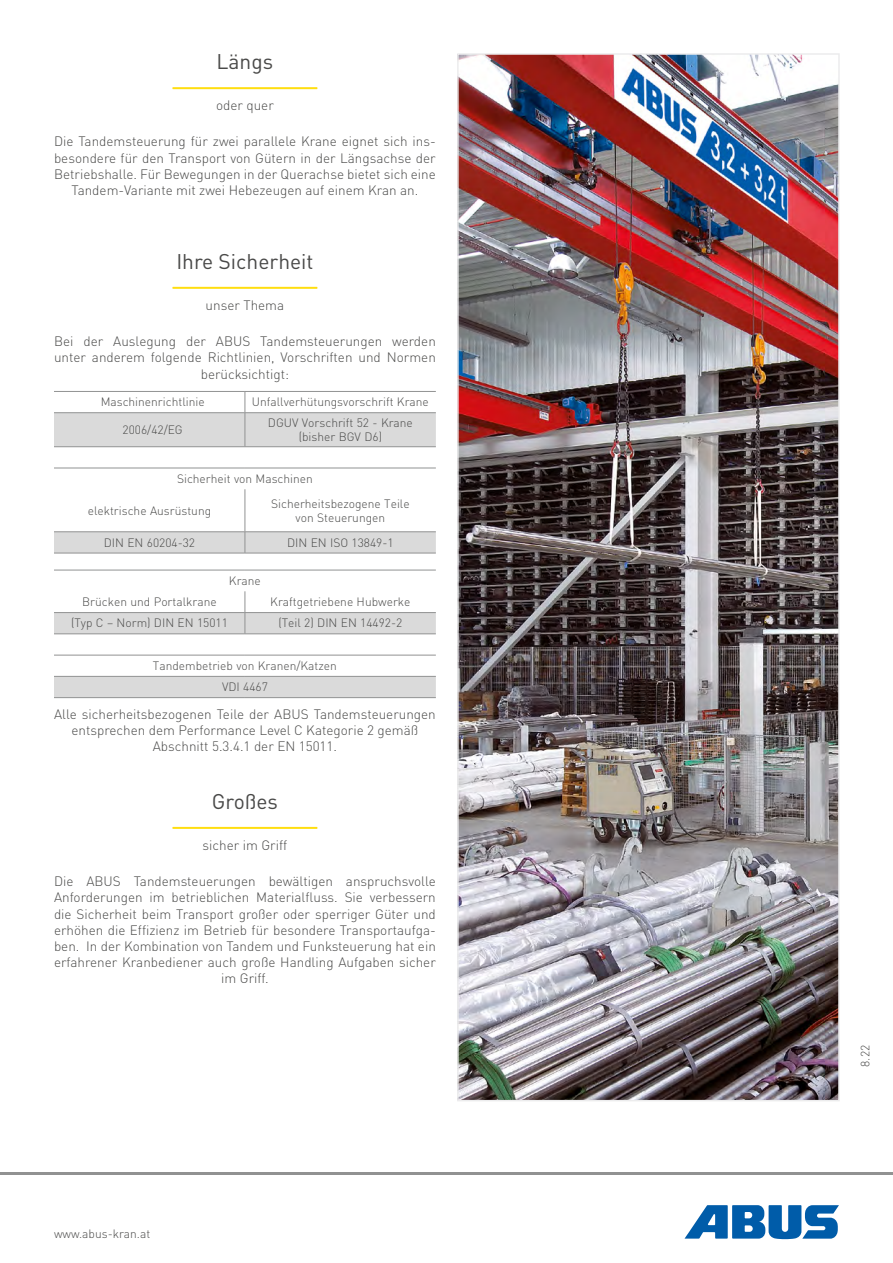
<style>
.page{position:relative;width:893px;height:1263px;background:#fff}
.page>*{position:absolute;margin:0;border:0;box-sizing:border-box;transform-origin:0 0}
.t1{font:21px "DIN Pro";color:#494948}
.t2{font:300 13.5px/16.2px "DIN Pro";color:#494948;text-align:center}
.t3{font:300 12px/14.4px "DIN Pro";color:#494948;text-align:center}
</style>
<div class="page">
<svg style="left:684px;top:1205px;width:155px;height:34px"></svg>
<hr style="left:0;top:1173px;width:893px;height:2px;background:#919292">
<img style="left:460px;top:56px;width:377px;height:1042px">
<div style="left:457px;top:53px;width:383px;height:1048px;border:2px solid #ececed"></div>
<svg style="left:54px;top:413px;width:382px;height:284px"></svg>
<svg style="left:54px;top:391px;width:382px;height:21px"></svg>
<hr style="left:54px;top:412px;width:191px;height:1px;background:#919292">
<hr style="left:245px;top:412px;width:191px;height:1px;background:#919292">
<hr style="left:245px;top:413px;width:1px;height:33px;background:#919292">
<hr style="left:54px;top:446px;width:191px;height:1px;background:#919292">
<hr style="left:245px;top:446px;width:191px;height:1px;background:#919292">
<hr style="left:54px;top:468px;width:191px;height:1px;background:#919292">
<hr style="left:245px;top:468px;width:191px;height:1px;background:#919292">
<hr style="left:245px;top:489px;width:1px;height:42px;background:#919292">
<hr style="left:54px;top:531px;width:191px;height:1px;background:#919292">
<hr style="left:245px;top:531px;width:191px;height:1px;background:#919292">
<svg style="left:245px;top:532px;width:1px;height:21px"></svg>
<hr style="left:54px;top:553px;width:191px;height:1px;background:#919292">
<hr style="left:245px;top:553px;width:191px;height:1px;background:#919292">
<hr style="left:54px;top:570px;width:191px;height:1px;background:#919292">
<hr style="left:245px;top:570px;width:191px;height:1px;background:#919292">
<hr style="left:54px;top:612px;width:191px;height:1px;background:#919292">
<hr style="left:245px;top:612px;width:191px;height:1px;background:#919292">
<svg style="left:245px;top:591px;width:1px;height:43px"></svg>
<hr style="left:54px;top:634px;width:191px;height:1px;background:#919292">
<hr style="left:245px;top:634px;width:191px;height:1px;background:#919292">
<hr style="left:54px;top:655px;width:191px;height:1px;background:#919292">
<hr style="left:245px;top:655px;width:191px;height:1px;background:#919292">
<hr style="left:54px;top:676px;width:191px;height:1px;background:#919292">
<hr style="left:245px;top:676px;width:191px;height:1px;background:#919292">
<hr style="left:54px;top:697px;width:191px;height:1px;background:#919292">
<hr style="left:245px;top:697px;width:191px;height:1px;background:#919292">
<svg style="left:172px;top:287px;width:145px;height:2px"></svg>
<svg style="left:172px;top:87px;width:145px;height:2px"></svg>
<svg style="left:172px;top:827px;width:145px;height:2px"></svg>
<h1 class="t1" style="left:217px;top:45px;width:58px">Längs</h1>
<p class="t2" style="left:216px;top:96px;width:59px">oder quer</p>
<p class="t2" style="left:54px;top:132px;width:383px">Die Tandemsteuerung für zwei parallele Krane eignet sich ins&shy;besondere für den Transport von Gütern in der Längsachse der Betriebshalle. Für Bewegungen in der Querachse bietet sich eine Tandem-Variante mit zwei Hebezeugen auf einem Kran an.</p>
<h1 class="t1" style="left:176px;top:245px;width:139px">Ihre Sicherheit</h1>
<p class="t2" style="left:206px;top:296px;width:80px">unser Thema</p>
<p class="t2" style="left:54px;top:332px;width:383px">Bei der Auslegung der ABUS Tandemsteuerungen werden unter anderem folgende Richtlinien, Vorschriften und Normen berücksichtigt:</p>
<p class="t3" style="left:101px;top:394px;width:105px">Maschinenrichtlinie</p>
<p class="t3" style="left:252px;top:394px;width:178px">Unfallverhütungsvorschrift Krane</p>
<p class="t3" style="left:123px;top:421px;width:62px">2006/42/EG</p>
<p class="t3" style="left:268px;top:414px;width:147px">DGUV Vorschrift 52 - Krane (bisher BGV D6)</p>
<p class="t3" style="left:177px;top:470px;width:137px">Sicherheit von Maschinen</p>
<p class="t3" style="left:88px;top:502px;width:125px">elektrische Ausrüstung</p>
<p class="t3" style="left:271px;top:495px;width:140px">Sicherheitsbezogene Teile von Steuerungen</p>
<p class="t3" style="left:104px;top:534px;width:93px">DIN EN 60204-32</p>
<p class="t3" style="left:287px;top:534px;width:108px">DIN EN ISO 13849-1</p>
<p class="t3" style="left:229px;top:572px;width:33px">Krane</p>
<p class="t3" style="left:82px;top:594px;width:136px">Brücken und Portalkrane</p>
<p class="t3" style="left:270px;top:594px;width:142px">Kraftgetriebene Hubwerke</p>
<p class="t3" style="left:71px;top:615px;width:158px">(Typ C – Norm) DIN EN 15011</p>
<p class="t3" style="left:278px;top:615px;width:126px">(Teil 2) DIN EN 14492-2</p>
<p class="t3" style="left:153px;top:654px;width:185px;line-height:21.3px">Tandembetrieb von Kranen/Katzen<br>VDI 4467</p>
<p class="t2" style="left:54px;top:705px;width:383px">Alle sicherheitsbezogenen Teile der ABUS Tandemsteuerungen entsprechen dem Performance Level C Kategorie 2 gemäß<br>Abschnitt 5.3.4.1 der EN 15011.</p>
<h1 class="t1" style="left:212px;top:785px;width:68px">Großes</h1>
<p class="t2" style="left:203px;top:836px;width:86px">sicher im Griff</p>
<p class="t2" style="left:54px;top:872px;width:383px">Die ABUS Tandemsteuerungen bewältigen anspruchsvolle Anforderungen im betrieblichen Materialfluss. Sie verbessern die Sicherheit beim Transport großer oder sperriger Güter und erhöhen die Effizienz im Betrieb für besondere Transportaufga&shy;ben. In der Kombination von Tandem und Funksteuerung hat ein erfahrener Kranbediener auch große Handling Aufgaben sicher im Griff.</p>
<p class="t3" style="left:54px;top:1225px;width:98px">www.abus-kran.at</p>
<p class="t3" style="left:857px;top:1067px;width:23px;rotate:-90deg">8.22</p>
</div>
